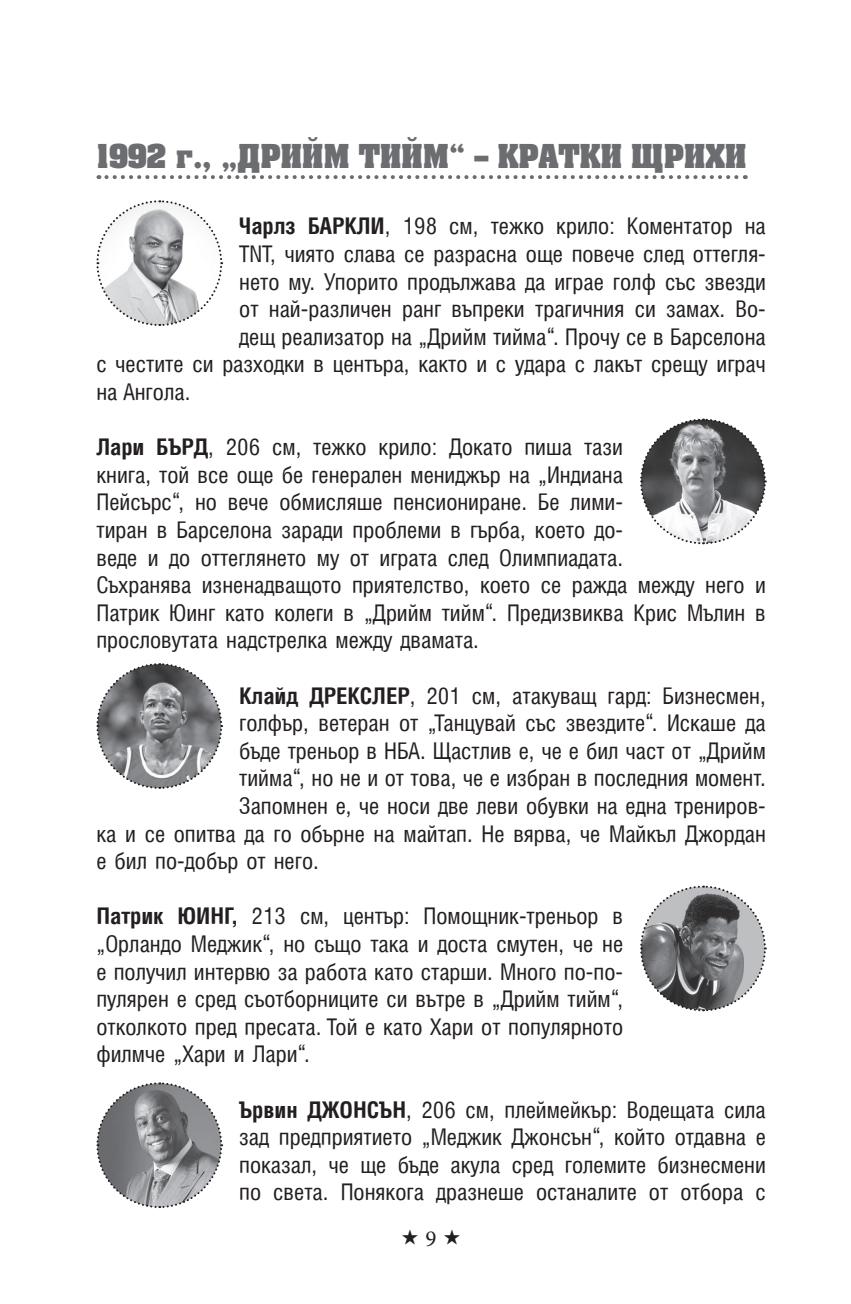
<style>
.page{position:relative;width:851px;height:1304px;background:#fff}
.page>*{position:absolute;margin:0;border:0;box-sizing:border-box;transform-origin:0 0}
.t1{font:700 28px "Achen Cyr";letter-spacing:-.01em;color:#6c6d70}
.t2{font:23px/27.6px "Hebar Condensed CYR";color:#231f20;text-align:justify}
.t3{font:23px "Minion Pro";color:#231f20}
.s1{font-weight:700}
</style>
<div class="page">
<svg style="left:106px;top:175px;width:639px;height:4px"></svg>
<svg style="left:96px;top:200px;width:127px;height:126px"></svg>
<svg style="left:96px;top:663px;width:127px;height:126px"></svg>
<svg style="left:96px;top:1082px;width:127px;height:127px"></svg>
<svg style="left:640px;top:418px;width:126px;height:127px"></svg>
<svg style="left:640px;top:885px;width:126px;height:127px"></svg>
<p class="t1" style="left:96px;top:137px;width:651px">1992 г., „ДРИЙМ ТИЙМ“ – КРАТКИ ЩРИХИ</p>
<p class="t2" style="left:239px;top:213px;width:528px"><span class="s1">Чарлз БАРКЛИ</span>, 198 см, тежко крило: Коментатор на</p>
<p class="t2" style="left:239px;top:240px;width:528px">TNT, чиято слава се разрасна още повече след оттегля-</p>
<p class="t2" style="left:239px;top:268px;width:528px">нето му. Упорито продължава да играе голф със звезди</p>
<p class="t2" style="left:239px;top:296px;width:528px">от най-различен ранг въпреки трагичния си замах. Во-</p>
<p class="t2" style="left:239px;top:323px;width:528px">дещ реализатор на „Дрийм тийма“. Прочу се в Барселона</p>
<p class="t2" style="left:96px;top:351px;width:670px">с честите си разходки в центъра, както и с удара с лакът срещу играч</p>
<p class="t2" style="left:96px;top:378px;width:95px">на Ангола.</p>
<p class="t2" style="left:96px;top:434px;width:670px;text-align:left"><span class="s1">Лари БЪРД</span>, 206 см, тежко крило: Докато пиша тази<br>книга, той все още бе генерален мениджър на „Индиана<br>Пейсърс“, но вече обмисляше пенсиониране. Бе лими-<br>тиран в Барселона заради проблеми в гърба, което до-<br>веде и до оттеглянето му от играта след Олимпиадата.<br>Съхранява изненадващото приятелство, което се ражда между него и Патрик Юинг като колеги в „Дрийм тийм“. Предизвиква Крис Мълин в прословутата надстрелка между двамата.</p>
<p class="t2" style="left:239px;top:682px;width:528px"><span class="s1">Клайд ДРЕКСЛЕР</span>, 201 см, атакуващ гард: Бизнесмен,</p>
<p class="t2" style="left:239px;top:710px;width:528px">голфър, ветеран от „Танцувай със звездите“. Искаше да</p>
<p class="t2" style="left:239px;top:737px;width:528px">бъде треньор в НБА. Щастлив е, че е бил част от „Дрийм</p>
<p class="t2" style="left:239px;top:765px;width:528px">тийма“, но не и от това, че е избран в последния момент.</p>
<p class="t2" style="left:239px;top:792px;width:528px">Запомнен е, че носи две леви обувки на една трениров-</p>
<p class="t2" style="left:96px;top:820px;width:670px">ка и се опитва да го обърне на майтап. Не вярва, че Майкъл Джордан</p>
<p class="t2" style="left:96px;top:848px;width:224px">е бил по-добър от него.</p>
<p class="t2" style="left:96px;top:903px;width:528px"><span class="s1">Патрик ЮИНГ,</span> 213 см, център: Помощник-треньор в „Орландо Меджик“, но също така и доста смутен, че не е получил интервю за работа като старши. Много по-по&shy;пулярен е сред съотборниците си вътре в „Дрийм тийм“, отколкото пред пресата. Той е като Хари от популярното филмче „Хари и Лари“.</p>
<p class="t2" style="left:239px;top:1096px;width:528px"><span class="s1">Ървин ДЖОНСЪН</span>, 206 см, плеймейкър: Водещата сила зад предприятието „Меджик Джонсън“, който отдавна е показал, че ще бъде акула сред големите бизнесмени по света. Понякога дразнеше останалите от отбора с</p>
<p class="t3" style="left:425px;top:1223px;width:13px">9</p>
</div>
